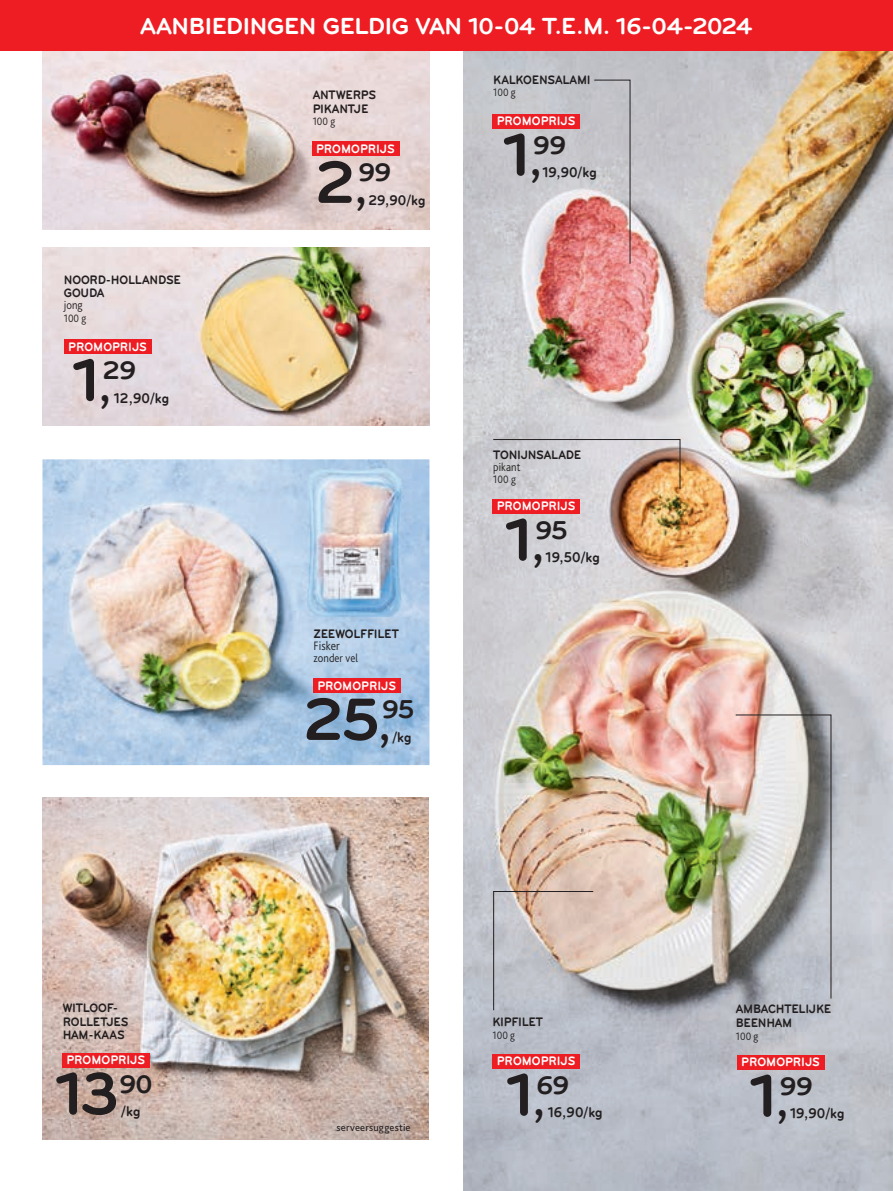
<style>
.page{position:relative;width:893px;height:1191px;background:#fff}
.page>*{position:absolute;margin:0;border:0;box-sizing:border-box;transform-origin:0 0}
.t1{font:61.95px "Bryant Bold Alt";color:#231f20}
.t2{font:26.7px "Bryant Bold Alt";letter-spacing:-.03em;color:#231f20}
.t3{font:24px "Bryant Bold Alt";letter-spacing:-.04em;color:#fff}
.t4{font:14.7px "Bryant Bold Alt";letter-spacing:-.01em;color:#231f20;scale:.9 1}
.t5{font:12.75px/13.5px "Bryant Bold Alt";letter-spacing:-.02em;color:#231f20;scale:.9 1}
.t6{font:12.75px "Bryant Bold Alt";color:#fff;scale:.9 1}
.t7{font:300 12.75px "Bliss Pro";letter-spacing:.01em;color:#231f20;scale:.9 1}
.t8{font:300 12px "Bliss Pro";letter-spacing:.01em;color:#231f20;scale:.9 1}
.t9{font:300 11.25px "Bliss Pro";letter-spacing:.005em;color:#231f20;scale:.9 1}
.t10{font:10.5px "Bliss Pro";letter-spacing:.02em;color:#231f20}
.s1{font-size:45.9px}
</style>
<div class="page">
<img style="left:42px;top:797px;width:387px;height:342px">
<img style="left:42px;top:459px;width:387px;height:306px">
<img style="left:463px;top:50px;width:430px;height:1140px">
<img style="left:307px;top:469px;width:104px;height:148px">
<img style="left:42px;top:247px;width:387px;height:178px">
<img style="left:42px;top:51px;width:387px;height:178px">
<div style="left:0;top:0;width:893px;height:50px;background:#ee1d23"></div>
<svg style="left:593px;top:79px;width:38px;height:185px;background:#caacaf"></svg>
<svg style="left:493px;top:890px;width:101px;height:121px;background:#c5bcba"></svg>
<svg style="left:492px;top:439px;width:189px;height:51px;background:#c7bbb6"></svg>
<div style="left:312px;top:141px;width:87px;height:15px;background:#ee1d23"></div>
<div style="left:64px;top:339px;width:87px;height:15px;background:#ee1d23"></div>
<div style="left:313px;top:678px;width:87px;height:15px;background:#ee1d23"></div>
<div style="left:62px;top:1052px;width:87px;height:15px;background:#ee1d23"></div>
<div style="left:737px;top:1054px;width:87px;height:15px;background:#ee1d23"></div>
<div style="left:493px;top:499px;width:87px;height:14px;background:#ee1d23"></div>
<div style="left:493px;top:1053px;width:87px;height:15px;background:#ee1d23"></div>
<div style="left:493px;top:114px;width:87px;height:14px;background:#ee1d23"></div>
<svg style="left:735px;top:714px;width:97px;height:285px;background:#b6b2b2"></svg>
<h3 class="t3" style="left:140px;top:13px;width:614px">AANBIEDINGEN GELDIG VAN 10-04 T.E.M. 16-04-2024</h3>
<p class="t5" style="left:64px;top:272px;width:132px">NOORD-HOLLANDSE<br>GOUDA</p>
<p class="t8" style="left:64px;top:297px;width:23px">jong</p>
<p class="t9" style="left:64px;top:311px;width:27px">100 g</p>
<p class="t6" style="left:68px;top:339px;width:89px">PROMOPRIJS</p>
<h1 class="t1" style="left:73px;top:345px;width:41px">1<span class="s1">,</span></h1>
<h2 class="t2" style="left:103px;top:355px;width:35px">29</h2>
<p class="t4" style="left:114px;top:389px;width:63px">12,90 /kg</p>
<p class="t5" style="left:313px;top:88px;width:72px">ANTWERPS<br>PIKANTJE</p>
<p class="t9" style="left:313px;top:115px;width:27px">100 g</p>
<p class="t6" style="left:316px;top:142px;width:89px">PROMOPRIJS</p>
<h1 class="t1" style="left:315px;top:148px;width:55px">2<span class="s1">,</span></h1>
<h2 class="t2" style="left:358px;top:158px;width:34px">99</h2>
<p class="t4" style="left:368px;top:192px;width:65px">29,90 /kg</p>
<p class="t5" style="left:493px;top:73px;width:110px">KALKOENSALAMI</p>
<p class="t9" style="left:493px;top:86px;width:27px">100 g</p>
<p class="t6" style="left:497px;top:114px;width:89px">PROMOPRIJS</p>
<h1 class="t1" style="left:504px;top:120px;width:41px">1<span class="s1">,</span></h1>
<h2 class="t2" style="left:533px;top:130px;width:34px">99</h2>
<p class="t4" style="left:543px;top:164px;width:62px">19,90 /kg</p>
<p class="t5" style="left:314px;top:626px;width:96px">ZEEWOLFFILET</p>
<p class="t7" style="left:314px;top:638px;width:31px">Fisker</p>
<p class="t8" style="left:314px;top:651px;width:51px">zonder vel</p>
<p class="t6" style="left:317px;top:678px;width:89px">PROMOPRIJS</p>
<h1 class="t1" style="left:303px;top:685px;width:91px">25<span class="s1">,</span></h1>
<h2 class="t2" style="left:382px;top:694px;width:34px">95</h2>
<p class="t4" style="left:392px;top:728px;width:23px">/kg</p>
<p class="t5" style="left:493px;top:447px;width:99px">TONIJNSALADE</p>
<p class="t8" style="left:493px;top:459px;width:32px">pikant</p>
<p class="t9" style="left:493px;top:472px;width:27px">100 g</p>
<p class="t6" style="left:497px;top:499px;width:89px">PROMOPRIJS</p>
<h1 class="t1" style="left:506px;top:505px;width:41px">1<span class="s1">,</span></h1>
<h2 class="t2" style="left:535px;top:515px;width:34px">95</h2>
<p class="t4" style="left:546px;top:549px;width:62px">19,50 /kg</p>
<p class="t5" style="left:63px;top:1001px;width:75px">WITLOOF-<br>ROLLETJES<br>HAM-KAAS</p>
<p class="t5" style="left:736px;top:1001px;width:107px;line-height:14.2px">AMBACHTELIJKE<br>BEENHAM</p>
<p class="t5" style="left:492px;top:1014px;width:58px">KIPFILET</p>
<p class="t9" style="left:492px;top:1027px;width:27px">100 g</p>
<p class="t6" style="left:497px;top:1054px;width:89px">PROMOPRIJS</p>
<h1 class="t1" style="left:507px;top:1060px;width:41px">1<span class="s1">,</span></h1>
<p class="t9" style="left:736px;top:1029px;width:27px">100 g</p>
<p class="t6" style="left:741px;top:1055px;width:89px">PROMOPRIJS</p>
<h1 class="t1" style="left:750px;top:1061px;width:41px">1<span class="s1">,</span></h1>
<p class="t6" style="left:66px;top:1053px;width:89px">PROMOPRIJS</p>
<h1 class="t1" style="left:56px;top:1059px;width:65px">13</h1>
<h2 class="t2" style="left:119px;top:1069px;width:35px">90</h2>
<h2 class="t2" style="left:536px;top:1070px;width:34px">69</h2>
<p class="t4" style="left:548px;top:1104px;width:62px">16,90 /kg</p>
<h2 class="t2" style="left:780px;top:1071px;width:34px">99</h2>
<p class="t4" style="left:790px;top:1105px;width:62px">19,90 /kg</p>
<p class="t4" style="left:121px;top:1103px;width:23px">/kg</p>
<p class="t10" style="left:337px;top:1120px;width:75px">serveersuggestie</p>
</div>
